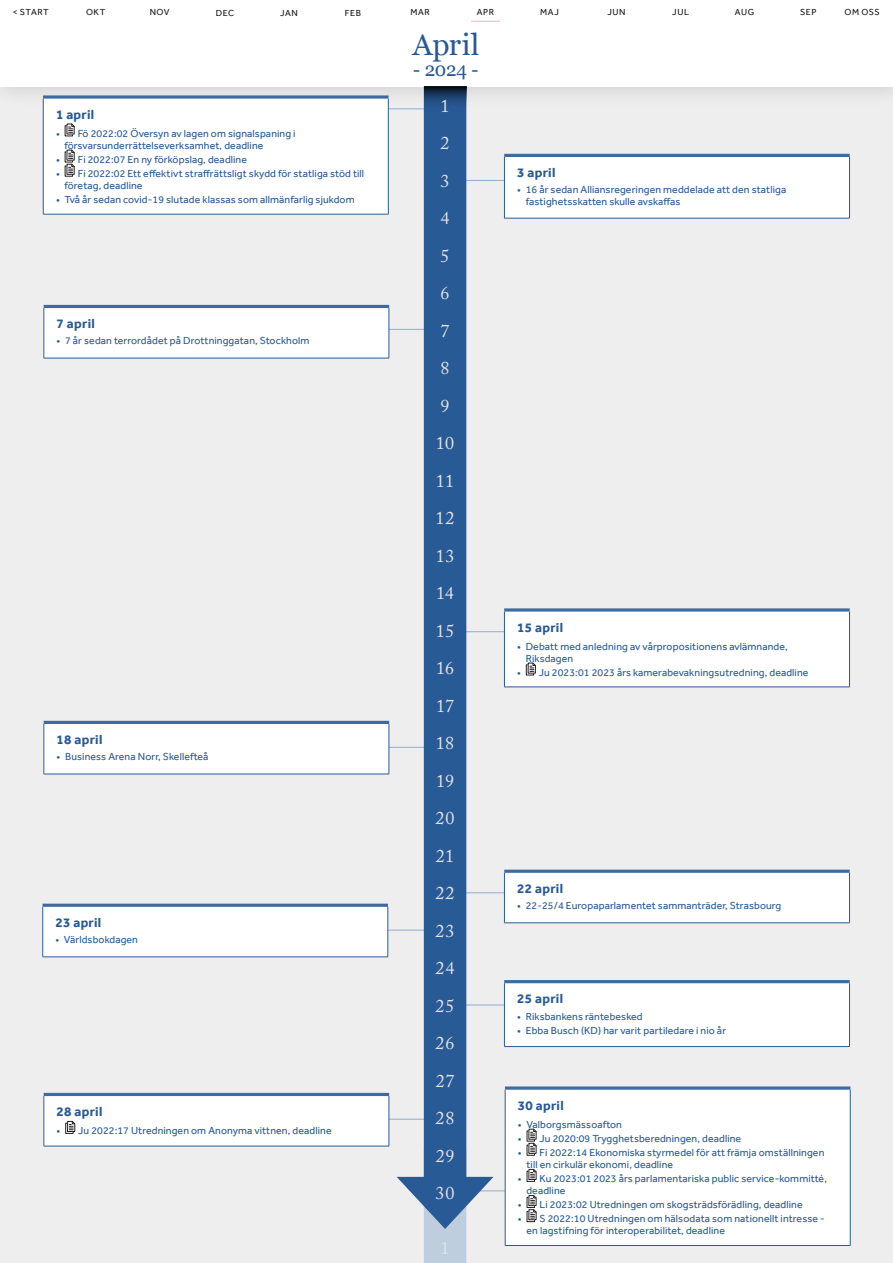
<style>
.page{position:relative;width:893px;height:1263px;background:#fff}
.page>*{position:absolute;margin:0;border:0;box-sizing:border-box;transform-origin:0 0}
.t1{font:30px "Georgia";color:#285a96}
.t2{font:19.5px "Georgia";color:#285a96;scale:.96 1}
.t3{font:18px/37.5px "Adobe Caslon Pro";letter-spacing:.04em;color:#e5e3e3}
.t4{font:700 13.5px "Effra";letter-spacing:.02em;color:#285a96}
.t5{font:10.5px/12px "Effra";letter-spacing:.01em;color:#285a96}
.t6{font:9px "Effra";letter-spacing:.06em;color:#141414}
</style>
<div class="page">
<div style="left:0;top:87px;width:893px;height:1176px;background:#efeeef"></div>
<div style="left:0;top:0;width:893px;height:108px;background:#e5e4e5"></div>
<div style="left:0;top:0;width:893px;height:87px;background:#fff"></div>
<div style="left:424px;top:1150px;width:42px;height:113px;background:#becedf"></div>
<hr style="left:358px;top:109px;width:66px;height:1px;background:#93acca">
<hr style="left:375px;top:329px;width:66px;height:1px;background:#93acca">
<hr style="left:439px;top:180px;width:66px;height:1px;background:#93acca">
<hr style="left:380px;top:930px;width:66px;height:1px;background:#93acca">
<hr style="left:380px;top:747px;width:66px;height:1px;background:#93acca">
<hr style="left:450px;top:1005px;width:66px;height:1px;background:#93acca">
<hr style="left:461px;top:892px;width:65px;height:1px;background:#93acca">
<hr style="left:450px;top:1191px;width:66px;height:1px;background:#93acca">
<hr style="left:377px;top:1119px;width:66px;height:1px;background:#93acca">
<hr style="left:444px;top:631px;width:65px;height:1px;background:#93acca">
<svg style="left:471px;top:21px;width:29px;height:1px"></svg>
<div style="left:43px;top:97px;width:345px;height:117px;background:#fff"></div>
<svg style="left:43px;top:95px;width:346px;height:4px"></svg>
<hr style="left:43px;top:99px;width:1px;height:115px;background:#285a96">
<hr style="left:388px;top:99px;width:1px;height:115px;background:#285a96">
<hr style="left:43px;top:214px;width:346px;height:1px;background:#285a96">
<svg style="left:65px;top:123px;width:10px;height:13px"></svg>
<svg style="left:65px;top:150px;width:10px;height:27px"></svg>
<div style="left:504px;top:610px;width:345px;height:77px;background:#fff"></div>
<svg style="left:504px;top:608px;width:346px;height:4px"></svg>
<hr style="left:504px;top:612px;width:1px;height:75px;background:#285a96">
<hr style="left:849px;top:612px;width:1px;height:75px;background:#285a96">
<hr style="left:504px;top:687px;width:346px;height:1px;background:#285a96">
<svg style="left:526px;top:662px;width:10px;height:13px"></svg>
<div style="left:44px;top:1094px;width:345px;height:52px;background:#fff"></div>
<hr style="left:44px;top:1093px;width:345px;height:3px;background:#3d6ba0">
<hr style="left:44px;top:1096px;width:1px;height:50px;background:#285a96">
<hr style="left:389px;top:1096px;width:1px;height:50px;background:#285a96">
<hr style="left:44px;top:1146px;width:345px;height:1px;background:#285a96">
<svg style="left:65px;top:1121px;width:10px;height:13px"></svg>
<div style="left:505px;top:1088px;width:345px;height:157px;background:#fff"></div>
<svg style="left:505px;top:1086px;width:345px;height:4px"></svg>
<hr style="left:505px;top:1090px;width:1px;height:155px;background:#285a96">
<hr style="left:850px;top:1090px;width:1px;height:155px;background:#285a96">
<hr style="left:505px;top:1245px;width:345px;height:1px;background:#285a96">
<svg style="left:526px;top:1128px;width:11px;height:28px"></svg>
<svg style="left:526px;top:1169px;width:11px;height:13px"></svg>
<svg style="left:526px;top:1195px;width:11px;height:27px"></svg>
<div style="left:504px;top:155px;width:345px;height:63px;background:#fff"></div>
<hr style="left:504px;top:154px;width:346px;height:3px;background:#3d6ba0">
<hr style="left:504px;top:157px;width:1px;height:61px;background:#285a96">
<hr style="left:849px;top:157px;width:1px;height:61px;background:#285a96">
<hr style="left:504px;top:218px;width:346px;height:1px;background:#285a96">
<div style="left:43px;top:905px;width:345px;height:52px;background:#fff"></div>
<hr style="left:43px;top:904px;width:345px;height:3px;background:#3d6ba0">
<hr style="left:42px;top:907px;width:1px;height:50px;background:#285a96">
<hr style="left:388px;top:907px;width:1px;height:50px;background:#285a96">
<hr style="left:43px;top:956px;width:345px;height:1px;background:#285a96">
<div style="left:44px;top:306px;width:345px;height:52px;background:#fff"></div>
<hr style="left:44px;top:305px;width:345px;height:3px;background:#3d6ba0">
<hr style="left:44px;top:308px;width:1px;height:50px;background:#285a96">
<hr style="left:389px;top:308px;width:1px;height:50px;background:#285a96">
<hr style="left:44px;top:358px;width:345px;height:1px;background:#285a96">
<div style="left:44px;top:722px;width:345px;height:52px;background:#fff"></div>
<hr style="left:44px;top:721px;width:345px;height:3px;background:#3d6ba0">
<hr style="left:44px;top:724px;width:1px;height:50px;background:#285a96">
<hr style="left:389px;top:724px;width:1px;height:50px;background:#285a96">
<hr style="left:44px;top:774px;width:345px;height:1px;background:#285a96">
<div style="left:504px;top:871px;width:345px;height:52px;background:#fff"></div>
<hr style="left:504px;top:870px;width:346px;height:3px;background:#3d6ba0">
<hr style="left:504px;top:873px;width:1px;height:50px;background:#285a96">
<hr style="left:849px;top:873px;width:1px;height:50px;background:#285a96">
<hr style="left:504px;top:922px;width:346px;height:1px;background:#285a96">
<div style="left:504px;top:982px;width:345px;height:64px;background:#fff"></div>
<hr style="left:504px;top:980px;width:346px;height:3px;background:#3d6ba0">
<hr style="left:504px;top:983px;width:1px;height:63px;background:#285a96">
<hr style="left:849px;top:983px;width:1px;height:63px;background:#285a96">
<hr style="left:504px;top:1046px;width:346px;height:1px;background:#285a96">
<div style="left:424px;top:87px;width:42px;height:1106px;background:#285a96"></div>
<svg style="left:397px;top:1177px;width:96px;height:52px"></svg>
<svg style="left:424px;top:87px;width:42px;height:17px"></svg>
<p class="t6" style="left:13px;top:7px;width:37px">&lt; START</p>
<p class="t6" style="left:86px;top:7px;width:21px">OKT</p>
<p class="t6" style="left:150px;top:7px;width:21px">NOV</p>
<p class="t6" style="left:216px;top:8px;width:20px">DEC</p>
<p class="t6" style="left:280px;top:8px;width:19px">JAN</p>
<p class="t6" style="left:345px;top:8px;width:18px">FEB</p>
<p class="t6" style="left:410px;top:7px;width:21px">MAR</p>
<p class="t6" style="left:477px;top:7px;width:19px">APR</p>
<p class="t6" style="left:540px;top:7px;width:20px">MAJ</p>
<p class="t6" style="left:608px;top:7px;width:20px">JUN</p>
<p class="t6" style="left:672px;top:7px;width:18px">JUL</p>
<p class="t6" style="left:735px;top:7px;width:21px">AUG</p>
<p class="t6" style="left:800px;top:7px;width:18px">SEP</p>
<p class="t6" style="left:845px;top:7px;width:37px">OM OSS</p>
<h1 class="t1" style="left:412px;top:22px;width:68px">April</h1>
<h2 class="t2" style="left:413px;top:55px;width:70px">- 2024 -</h2>
<p class="t4" style="left:56px;top:106px;width:40px">1 april</p>
<p class="t5" style="left:65px;top:127px;width:233px;text-indent:-9px">• Fö 2022:02 Översyn av lagen om signalspaning i försvarsunderrättelseverksamhet, deadline</p>
<p class="t5" style="left:56px;top:153px;width:193px">• Fi 2022:07 En ny förköpslag, deadline</p>
<p class="t5" style="left:65px;top:167px;width:301px;text-indent:-9px">• Fi 2022:02 Ett effektivt straffrättsligt skydd för statliga stöd till företag, deadline</p>
<p class="t5" style="left:56px;top:193px;width:300px">• Två år sedan covid-19 slutade klassas som allmänfarlig sjukdom</p>
<h3 class="t3" style="left:435px;top:87px;width:21px">1<br>2<br>3<br>4<br>5<br>6<br>7<br>8<br>9<br>10<br>11<br>12<br>13<br>14<br>15<br>16<br>17<br>18<br>19<br>20<br>21<br>22<br>23<br>24<br>25<br>26<br>27<br>28<br>29<br>30</h3>
<p class="t4" style="left:517px;top:165px;width:40px">3 april</p>
<p class="t5" style="left:526px;top:184px;width:262px;text-indent:-9px">• 16 år sedan Alliansregeringen meddelade att den statliga fastighetsskatten skulle avskaffas</p>
<p class="t4" style="left:57px;top:316px;width:40px">7 april</p>
<p class="t5" style="left:57px;top:335px;width:254px">• 7 år sedan terrordådet på Drottninggatan, Stockholm</p>
<p class="t4" style="left:517px;top:619px;width:47px">15 april</p>
<p class="t5" style="left:526px;top:640px;width:264px;text-indent:-9px">• Debatt med anledning av vårpropositionens avlämnande,<br>Riksdagen</p>
<p class="t5" style="left:517px;top:666px;width:293px">• Ju 2023:01 2023 års kamerabevakningsutredning, deadline</p>
<p class="t4" style="left:57px;top:732px;width:47px">18 april</p>
<p class="t5" style="left:57px;top:751px;width:153px">• Business Arena Norr, Skellefteå</p>
<p class="t4" style="left:517px;top:880px;width:47px">22 april</p>
<p class="t5" style="left:517px;top:900px;width:266px">• 22-25/4 Europaparlamentet sammanträder, Strasbourg</p>
<p class="t4" style="left:55px;top:914px;width:47px">23 april</p>
<p class="t5" style="left:55px;top:934px;width:84px">• Världsbokdagen</p>
<p class="t4" style="left:517px;top:991px;width:47px">25 april</p>
<p class="t5" style="left:517px;top:1010px;width:127px">• Riksbankens räntebesked</p>
<p class="t5" style="left:517px;top:1024px;width:210px">• Ebba Busch (KD) har varit partiledare i nio år</p>
<p class="t4" style="left:518px;top:1097px;width:47px">30 april</p>
<p class="t5" style="left:518px;top:1118px;width:106px">• Valborgsmässoafton</p>
<p class="t5" style="left:518px;top:1132px;width:225px">• Ju 2020:09 Trygghetsberedningen, deadline</p>
<p class="t5" style="left:526px;top:1146px;width:299px;text-indent:-9px">• Fi 2022:14 Ekonomiska styrmedel för att främja omställningen till en cirkulär ekonomi, deadline</p>
<p class="t5" style="left:526px;top:1172px;width:302px;text-indent:-9px">• Ku 2023:01 2023 års parlamentariska public service-kommitté, deadline</p>
<p class="t5" style="left:518px;top:1198px;width:286px">• Li 2023:02 Utredningen om skogsträdsförädling, deadline</p>
<p class="t5" style="left:526px;top:1212px;width:300px;text-indent:-9px">• S 2022:10 Utredningen om hälsodata som nationellt intresse - en lagstifning för interoperabilitet, deadline</p>
<p class="t4" style="left:57px;top:1104px;width:47px">28 april</p>
<p class="t5" style="left:57px;top:1124px;width:277px">• Ju 2022:17 Utredningen om Anonyma vittnen, deadline</p>
<h3 class="t3" style="left:441px;top:1229px;width:10px">1</h3>
</div>
